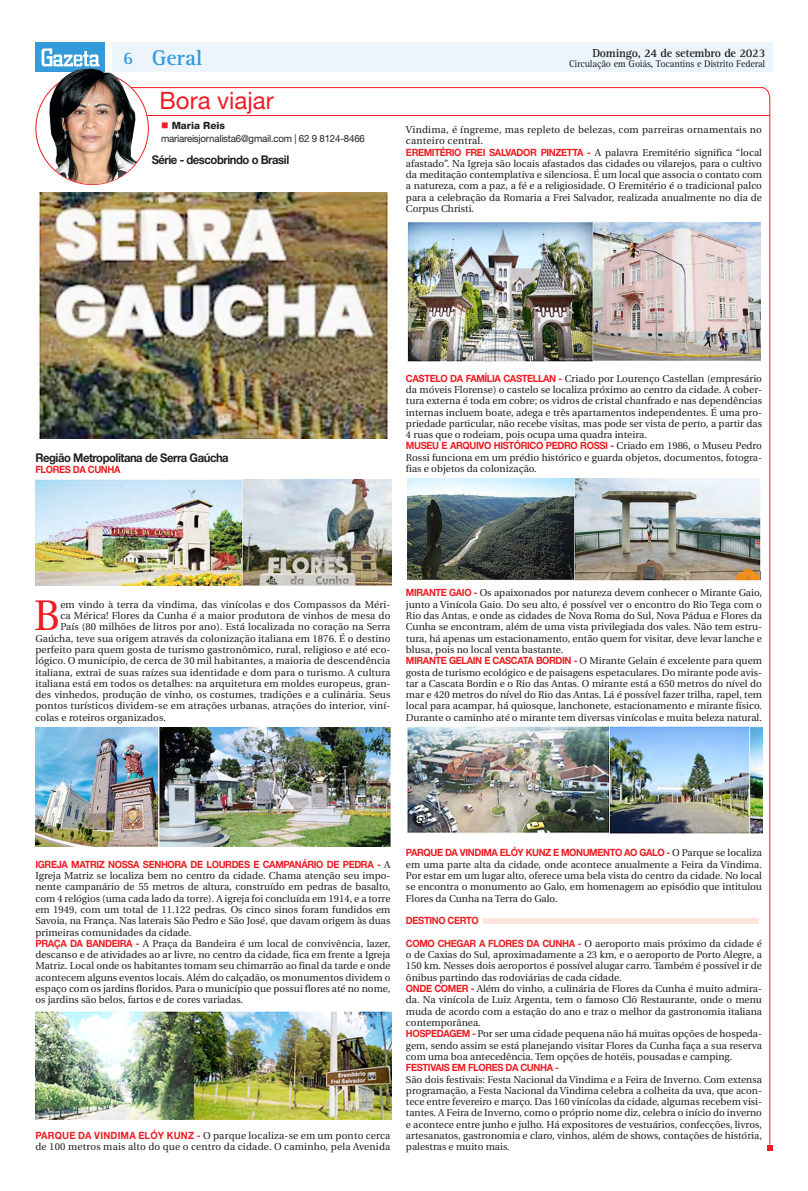
<style>
.page{position:relative;width:808px;height:1191px;background:#fff}
.page>*{position:absolute;margin:0;border:0;box-sizing:border-box;transform-origin:0 0}
.Intertítulo{font:42.7px "Utopia";color:#ee1d23;scale:.94 1}
.Retranca{font:24px "Helvetica Neue LT Std";color:#ee1d23}
.t1{font:700 22px "Rotis Serif Std";color:#349ada}
.t2{font:700 18px "Rotis Serif Std";color:#349ada}
.TExto_Corrido{font:700 12px "Helvetica Neue LT Std";letter-spacing:-.04em;color:#231f20;scale:.94 1}
.t3{font:700 12px "Rotis Serif Std";letter-spacing:-.02em;color:#231f20}
.Intertítulo-2{font:10px/11.3px "Utopia";letter-spacing:.01em;color:#231f20;text-align:justify}
.t4{font:10px "Rotis Serif Std";letter-spacing:-.02em;color:#231f20}
.t5{font:10px "Helvetica Neue LT Std";letter-spacing:-.02em;color:#231f20}
.Intertítulo-3{font:700 10px "Helvetica Neue LT Std";letter-spacing:-.04em;color:#ee1d23;scale:.94 1}
.TExto_Corrido-2{font:700 10px "Helvetica Neue LT Std";letter-spacing:-.04em;color:#ee1d23;scale:.94 1}
.t6{font:800 10px "Helvetica Neue LT Std";color:#231f20}
.s1{color:#ee1d23}
.s2{font-family:"Helvetica Neue LT Std";font-weight:700;color:#ee1d23}
</style>
<div class="page">
<div style="left:112px;top:43px;width:660px;height:29px;background:#ebf5fb"></div>
<div style="left:35px;top:43px;width:70px;height:29px;background:#349ada"></div>
<svg style="left:42px;top:48px;width:57px;height:14px"></svg>
<svg style="left:762px;top:87px;width:8px;height:12px"></svg>
<hr style="left:73px;top:87px;width:689px;height:1px;background:#ee1d23">
<hr style="left:770px;top:98px;width:1px;height:1046px;background:#ee1d23">
<hr style="left:39px;top:115px;width:731px;height:1px;background:#ee1d23">
<img style="left:40px;top:62px;width:109px;height:122px">
<svg style="left:767px;top:1144px;width:5px;height:6px"></svg>
<img style="left:35px;top:192px;width:354px;height:246px">
<img style="left:35px;top:479px;width:356px;height:106px">
<img style="left:35px;top:727px;width:356px;height:119px">
<img style="left:407px;top:479px;width:354px;height:101px">
<div style="left:483px;top:917px;width:276px;height:6px;background:#fde7dc"></div>
<img style="left:407px;top:726px;width:356px;height:107px">
<img style="left:408px;top:221px;width:353px;height:140px">
<img style="left:35px;top:1010px;width:356px;height:109px">
<p class="t2" style="left:123px;top:47px;width:12px">6</p>
<p class="t1" style="left:152px;top:45px;width:52px">Geral</p>
<p class="t3" style="left:592px;top:46px;width:174px">Domingo, 24 de setembro de 2023</p>
<p class="t4" style="left:569px;top:58px;width:198px">Circulação em Goiás, Tocantins e Distrito Federal</p>
<p class="Retranca" style="left:159px;top:86px;width:116px">Bora viajar</p>
<p class="t5" style="left:161px;top:132px;width:205px">mariareisjornalista6@gmail.com | 62 9 8124-8466</p>
<p class="TExto_Corrido" style="left:152px;top:152px;width:148px">Série - descobrindo o Brasil</p>
<p class="t6" style="left:161px;top:120px;width:65px"><span class="s1">■</span> Maria Reis</p>
<p class="Intertítulo-2" style="left:406px;top:124px;width:358px">Vindima, é íngreme, mas repleto de belezas, com parreiras ornamentais no canteiro central.</p>
<p class="Intertítulo-2" style="left:406px;top:147px;width:358px"><span class="s2">EREMITÉRIO FREI SALVADOR PINZETTA -</span> A palavra Eremitério significa “local afastado”. Na Igreja são locais afastados das cidades ou vilarejos, para o cultivo da meditação contemplativa e silenciosa. É um local que associa o contato com a natureza, com a paz, a fé e a religiosidade. O Eremitério é o tradicional palco para a celebração da Romaria a Frei Salvador, realizada anualmente no dia de Corpus Christi.</p>
<p class="TExto_Corrido" style="left:35px;top:450px;width:207px">Região Metropolitana de Serra Gaúcha</p>
<p class="TExto_Corrido-2" style="left:35px;top:463px;width:92px">FLORES DA CUNHA</p>
<p class="Intertítulo-2" style="left:406px;top:373px;width:358px"><span class="s2">CASTELO DA FAMÍLIA CASTELLAN -</span> Criado por Lourenço Castellan (empresário da móveis Florense) o castelo se localiza próximo ao centro da cidade. A cober&shy;tura externa é toda em cobre; os vidros de cristal chanfrado e nas dependências internas incluem boate, adega e três apartamentos independentes. É uma pro&shy;priedade particular, não recebe visitas, mas pode ser vista de perto, a partir das 4 ruas que o rodeiam, pois ocupa uma quadra inteira.</p>
<p class="Intertítulo-2" style="left:406px;top:440px;width:358px"><span class="s2">MUSEU E ARQUIVO HISTÓRICO PEDRO ROSSI -</span> Criado em 1986, o Museu Pedro Rossi funciona em um prédio histórico e guarda objetos, documentos, fotogra&shy;fias e objetos da colonização.</p>
<p class="Intertítulo" style="left:34px;top:592px;width:29px">B</p>
<p class="Intertítulo-2" style="left:60px;top:599px;width:332px">em vindo à terra da vindima, das vinícolas e dos Compassos da Méri-</p>
<p class="Intertítulo-2" style="left:60px;top:610px;width:332px">ca Mérica! Flores da Cunha é a maior produtora de vinhos de mesa do</p>
<p class="Intertítulo-2" style="left:60px;top:621px;width:332px">País (80 milhões de litros por ano). Está localizada no coração na Serra</p>
<p class="Intertítulo-2" style="left:35px;top:633px;width:357px">Gaúcha, teve sua origem através da colonização italiana em 1876. É o destino</p>
<p class="Intertítulo-2" style="left:35px;top:644px;width:357px">perfeito para quem gosta de turismo gastronômico, rural, religioso e até eco-</p>
<p class="Intertítulo-2" style="left:35px;top:655px;width:357px">lógico. O município, de cerca de 30 mil habitantes, a maioria de descendência</p>
<p class="Intertítulo-2" style="left:35px;top:666px;width:356px">italiana, extrai de suas raízes sua identidade e dom para o turismo. A cultura</p>
<p class="Intertítulo-2" style="left:35px;top:678px;width:357px">italiana está em todos os detalhes: na arquitetura em moldes europeus, gran-</p>
<p class="Intertítulo-2" style="left:35px;top:689px;width:357px">des vinhedos, produção de vinho, os costumes, tradições e a culinária. Seus</p>
<p class="Intertítulo-2" style="left:35px;top:700px;width:357px">pontos turísticos dividem-se em atrações urbanas, atrações do interior, viní-</p>
<p class="Intertítulo-2" style="left:35px;top:712px;width:132px">colas e roteiros organizados.</p>
<p class="Intertítulo-2" style="left:406px;top:587px;width:358px"><span class="s2">MIRANTE GAIO -</span> Os apaixonados por natureza devem conhecer o Mirante Gaio, junto a Vinícola Gaio. Do seu alto, é possível ver o encontro do Rio Tega com o Rio das Antas, e onde as cidades de Nova Roma do Sul, Nova Pádua e Flores da Cunha se encontram, além de uma vista privilegiada dos vales. Não tem estru&shy;tura, há apenas um estacionamento, então quem for visitar, deve levar lanche e blusa, pois no local venta bastante.</p>
<p class="Intertítulo-2" style="left:406px;top:655px;width:358px"><span class="s2">MIRANTE GELAIN E CASCATA BORDIN -</span> O Mirante Gelain é excelente para quem gosta de turismo ecológico e de paisagens espetaculares. Do mirante pode avis&shy;tar a Cascata Bordin e o Rio das Antas. O mirante está a 650 metros do nível do mar e 420 metros do nível do Rio das Antas. Lá é possível fazer trilha, rapel, tem local para acampar, há quiosque, lanchonete, estacionamento e mirante físico.<br>Durante o caminho até o mirante tem diversas vinícolas e muita beleza natural.</p>
<p class="Intertítulo-2" style="left:35px;top:859px;width:357px"><span class="s2">IGREJA MATRIZ NOSSA SENHORA DE LOURDES E CAMPANÁRIO DE PEDRA -</span> A Igreja Matriz se localiza bem no centro da cidade. Chama atenção seu impo&shy;nente campanário de 55 metros de altura, construído em pedras de basalto, com 4 relógios (uma cada lado da torre). A igreja foi concluída em 1914, e a torre em 1949, com um total de 11.122 pedras. Os cinco sinos foram fundidos em Savoia, na França. Nas laterais São Pedro e São José, que davam origem às duas primeiras comunidades da cidade.</p>
<p class="Intertítulo-2" style="left:35px;top:938px;width:357px"><span class="s2">PRAÇA DA BANDEIRA -</span> A Praça da Bandeira é um local de convivência, lazer, descanso e de atividades ao ar livre, no centro da cidade, fica em frente a Igreja Matriz. Local onde os habitantes tomam seu chimarrão ao final da tarde e onde acontecem alguns eventos locais. Além do calçadão, os monumentos dividem o espaço com os jardins floridos. Para o município que possui flores até no nome, os jardins são belos, fartos e de cores variadas.</p>
<p class="Intertítulo-2" style="left:35px;top:1130px;width:357px"><span class="s2">PARQUE DA VINDIMA ELÓY KUNZ -</span> O parque localiza-se em um ponto cerca de 100 metros mais alto do que o centro da cidade. O caminho, pela Avenida</p>
<p class="Intertítulo-2" style="left:406px;top:847px;width:358px"><span class="s2">PARQUE DA VINDIMA ELÓY KUNZ E MONUMENTO AO GALO -</span> O Parque se localiza em uma parte alta da cidade, onde acontece anualmente a Feira da Vindima.<br>Por estar em um lugar alto, oferece uma bela vista do centro da cidade. No local se encontra o monumento ao Galo, em homenagem ao episódio que intitulou Flores da Cunha na Terra do Galo.</p>
<p class="Intertítulo-3" style="left:406px;top:914px;width:79px">DESTINO CERTO</p>
<p class="Intertítulo-2" style="left:406px;top:938px;width:358px"><span class="s2">COMO CHEGAR A FLORES DA CUNHA -</span> O aeroporto mais próximo da cidade é o de Caxias do Sul, aproximadamente a 23 km, e o aeroporto de Porto Alegre, a 150 km. Nesses dois aeroportos é possível alugar carro. Também é possível ir de ônibus partindo das rodoviárias de cada cidade.</p>
<p class="Intertítulo-2" style="left:406px;top:983px;width:358px"><span class="s2">ONDE COMER -</span> Além do vinho, a culinária de Flores da Cunha é muito admira&shy;da. Na vinícola de Luiz Argenta, tem o famoso Clô Restaurante, onde o menu muda de acordo com a estação do ano e traz o melhor da gastronomia italiana contemporânea.</p>
<p class="Intertítulo-2" style="left:406px;top:1028px;width:358px"><span class="s2">HOSPEDAGEM -</span> Por ser uma cidade pequena não há muitas opções de hospeda&shy;gem, sendo assim se está planejando visitar Flores da Cunha faça a sua reserva com uma boa antecedência. Tem opções de hotéis, pousadas e camping.</p>
<p class="Intertítulo-3" style="left:406px;top:1061px;width:164px">FESTIVAIS EM FLORES DA CUNHA -</p>
<p class="Intertítulo-2" style="left:406px;top:1073px;width:358px">São dois festivais: Festa Nacional da Vindima e a Feira de Inverno. Com extensa programação, a Festa Nacional da Vindima celebra a colheita da uva, que acon&shy;tece entre fevereiro e março. Das 160 vinícolas da cidade, algumas recebem visi&shy;tantes. A Feira de Inverno, como o próprio nome diz, celebra o início do inverno e acontece entre junho e julho. Há expositores de vestuários, confecções, livros, artesanatos, gastronomia e claro, vinhos, além de shows, contações de história, palestras e muito mais.</p>
</div>
